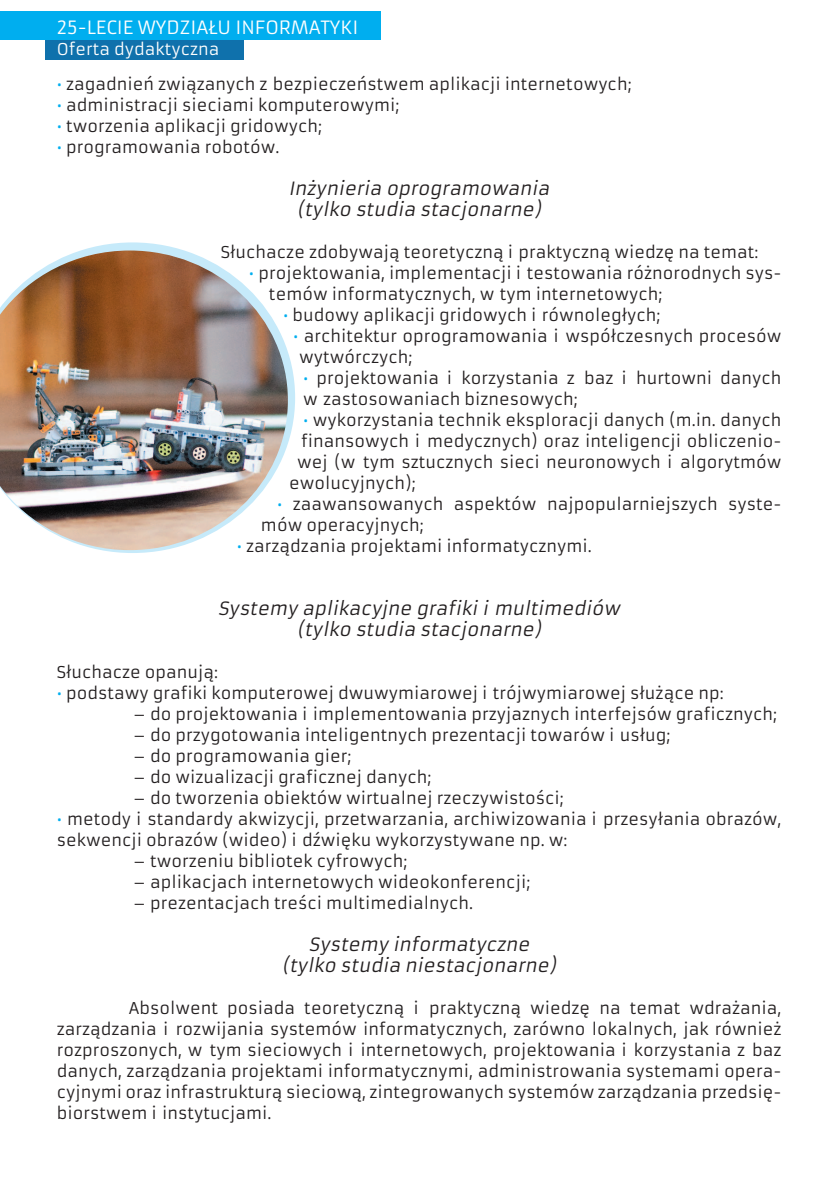
<style>
.page{position:relative;width:840px;height:1191px;background:#fff}
.page>*{position:absolute;margin:0;border:0;box-sizing:border-box;transform-origin:0 0}
.t1{font:italic 18px "Armata";color:#231f20}
.t2{font:18px "Armata";color:#fff}
.t3{font:16px/21px "Armata";color:#231f20}
.t4{font:16px "Armata";color:#fff}
.s1{color:#00aeef}
</style>
<div class="page">
<div style="left:45px;top:31px;width:199px;height:29px;background:#0f71ac"></div>
<div style="left:0;top:11px;width:380px;height:29px;background:#00aeef"></div>
<svg style="left:83px;top:242px;width:212px;height:311px"></svg>
<img style="left:0;top:250px;width:288px;height:300px">
<p class="t2" style="left:57px;top:17px;width:303px">25-LECIE WYDZIAŁU INFORMATYKI</p>
<p class="t4" style="left:57px;top:40px;width:164px">Oferta dydaktyczna</p>
<p class="t3" style="left:57px;top:74px;width:576px"><span class="s1">•</span> zagadnień związanych z bezpieczeństwem aplikacji internetowych;</p>
<p class="t3" style="left:57px;top:95px;width:344px"><span class="s1">•</span> administracji sieciami komputerowymi;</p>
<p class="t3" style="left:57px;top:116px;width:267px"><span class="s1">•</span> tworzenia aplikacji gridowych;</p>
<p class="t3" style="left:57px;top:137px;width:224px"><span class="s1">•</span> programowania robotów.</p>
<p class="t1" style="left:288px;top:177px;width:266px">Inżynieria oprogramowania</p>
<p class="t1" style="left:297px;top:198px;width:250px">(tylko studia stacjonarne)</p>
<p class="t3" style="left:221px;top:242px;width:539px">Słuchacze zdobywają teoretyczną i praktyczną wiedzę na temat:</p>
<p class="t3" style="left:269px;top:263px;width:514px;text-indent:-20px"><span class="s1">•</span> projektowania, implementacji i testowania różnorodnych sys&shy;temów informatycznych, w tym internetowych;</p>
<p class="t3" style="left:283px;top:305px;width:379px"><span class="s1">•</span> budowy aplikacji gridowych i równoległych;</p>
<p class="t3" style="left:299px;top:326px;width:484px;text-indent:-6px"><span class="s1">•</span> architektur oprogramowania i współczesnych procesów wytwórczych;</p>
<p class="t3" style="left:303px;top:368px;width:479px"><span class="s1">•</span> projektowania i korzystania z baz i hurtowni danych w zastosowaniach biznesowych;</p>
<p class="t3" style="left:303px;top:410px;width:479px"><span class="s1">•</span> wykorzystania technik eksploracji danych (m.in. danych</p>
<p class="t3" style="left:301px;top:431px;width:482px">finansowych i medycznych) oraz inteligencji obliczenio-</p>
<p class="t3" style="left:297px;top:452px;width:486px">wej (w tym sztucznych sieci neuronowych i algorytmów</p>
<p class="t3" style="left:289px;top:473px;width:128px">ewolucyjnych);</p>
<p class="t3" style="left:261px;top:494px;width:522px;text-indent:16px"><span class="s1">•</span> zaawansowanych aspektów najpopularniejszych syste&shy;mów operacyjnych;</p>
<p class="t3" style="left:237px;top:536px;width:356px"><span class="s1">•</span> zarządzania projektami informatycznymi.</p>
<p class="t1" style="left:218px;top:597px;width:407px">Systemy aplikacyjne grafikii multimediów</p>
<p class="t1" style="left:297px;top:618px;width:250px">(tylko studia stacjonarne)</p>
<p class="t3" style="left:57px;top:662px;width:163px">Słuchacze opanują:</p>
<p class="t3" style="left:57px;top:683px;width:668px"><span class="s1">•</span> podstawy grafiki komputerowej dwuwymiarowej i trójwymiarowej służące np:</p>
<p class="t3" style="left:133px;top:704px;width:645px">– do projektowania i implementowania przyjaznych interfejsów graficznych;</p>
<p class="t3" style="left:133px;top:725px;width:538px">– do przygotowania inteligentnych prezentacji towarów i usług;</p>
<p class="t3" style="left:133px;top:746px;width:220px">– do programowania gier;</p>
<p class="t3" style="left:133px;top:767px;width:300px">– do wizualizacji graficznej danych;</p>
<p class="t3" style="left:133px;top:788px;width:432px">– do tworzenia obiektów wirtualnej rzeczywistości;</p>
<p class="t3" style="left:57px;top:809px;width:726px"><span class="s1">•</span> metody i standardy akwizycji, przetwarzania, archiwizowania i przesyłania obrazów, sekwencji obrazów (wideo) i dźwięku wykorzystywane np. w:</p>
<p class="t3" style="left:133px;top:851px;width:276px">– tworzeniu bibliotek cyfrowych;</p>
<p class="t3" style="left:133px;top:872px;width:399px">– aplikacjach internetowych wideokonferencji;</p>
<p class="t3" style="left:133px;top:893px;width:341px">– prezentacjach treści multimedialnych.</p>
<p class="t1" style="left:309px;top:933px;width:226px">Systemy informatyczne</p>
<p class="t1" style="left:282px;top:954px;width:280px">(tylko studia niestacjonarne)</p>
<p class="t3" style="left:57px;top:998px;width:726px;text-align:justify;text-indent:72px">Absolwent posiada teoretyczną i praktyczną wiedzę na temat wdrażania, zarządzania i rozwijania systemów informatycznych, zarówno lokalnych, jak również rozproszonych, w tym sieciowych i internetowych, projektowania i korzystania z baz danych, zarządzania projektami informatycznymi, administrowania systemami opera&shy;cyjnymi oraz infrastrukturą sieciową, zintegrowanych systemów zarządzania przedsię&shy;biorstwem i instytucjami.</p>
</div>
